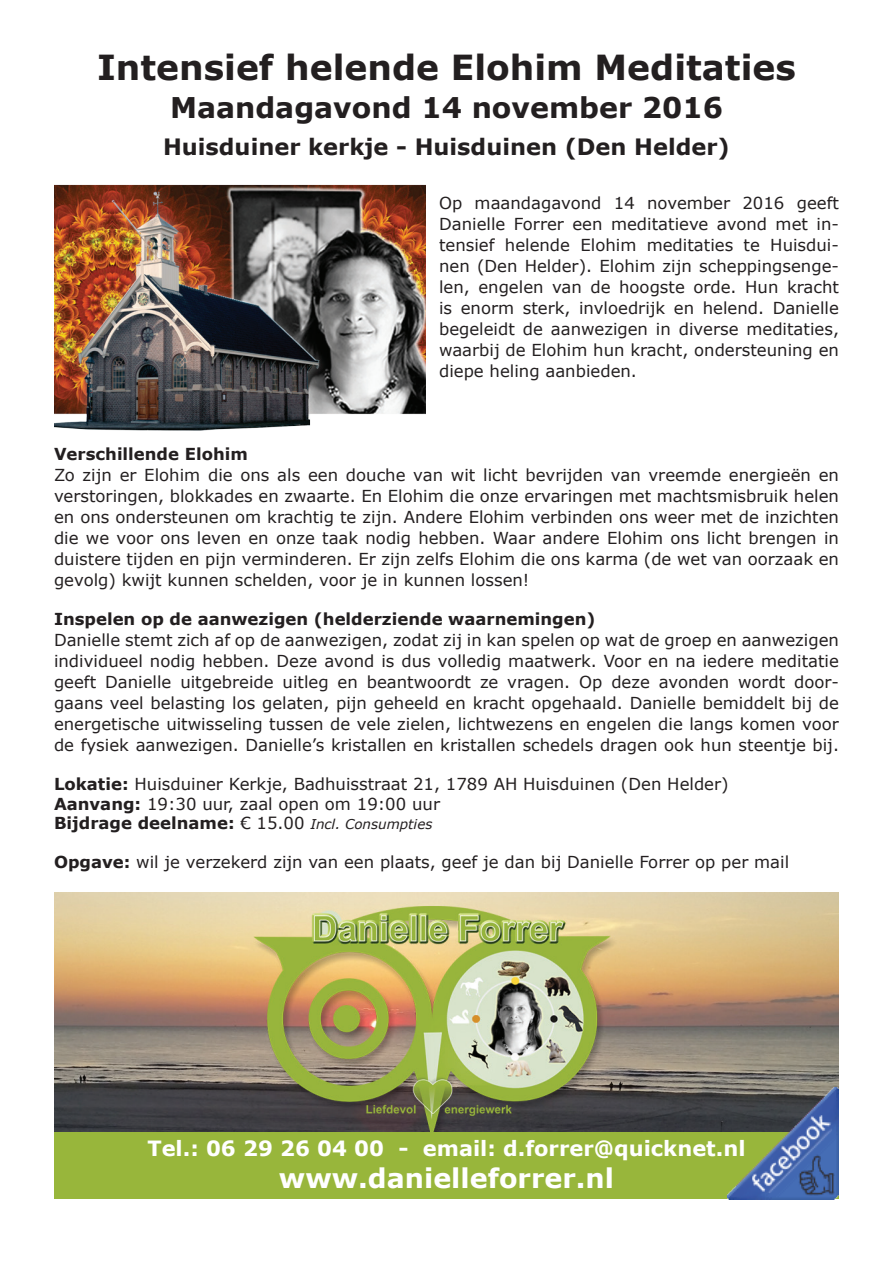
<style>
.page{position:relative;width:893px;height:1263px;background:#fff}
.page>*{position:absolute;margin:0;border:0;box-sizing:border-box;transform-origin:0 0}
.t1{font:700 34.5px "Verdana";color:#231f20}
.t2{font:700 28.5px "Verdana";color:#231f20}
.t3{font:700 27px "Verdana";color:#fff}
.t4{font:700 22.5px "Verdana";color:#231f20}
.t5{font:700 21px "Verdana";color:#fff}
.t6{font:16.5px/21px "Verdana";color:#231f20;text-align:justify}
.t7{font:700 16.5px "Verdana";color:#231f20}
.s1{font-weight:700}
.s2{font-style:italic;font-size:13.5px}
</style>
<div class="page">
<img style="left:54px;top:893px;width:785px;height:239px">
<div style="left:54px;top:1132px;width:785px;height:66px;background:#98b63b"></div>
<img style="left:727px;top:1088px;width:112px;height:112px">
<img style="left:54px;top:184px;width:371px;height:247px">
<h1 class="t1" style="left:97px;top:43px;width:700px">Intensief helende Elohim Meditaties</h1>
<h2 class="t2" style="left:170px;top:87px;width:554px">Maandagavond 14 november 2016</h2>
<h3 class="t4" style="left:163px;top:131px;width:568px">Huisduiner kerkje - Huisduinen (Den Helder)</h3>
<p class="t6" style="left:439px;top:193px;width:401px">Op maandagavond 14 november 2016 geeft Danielle Forrer een meditatieve avond met in&shy;tensief helende Elohim meditaties te Huisdui&shy;nen (Den Helder). Elohim zijn scheppingsenge&shy;len, engelen van de hoogste orde. Hun kracht is enorm sterk, invloedrijk en helend. Danielle begeleidt de aanwezigen in diverse meditaties, waarbij de Elohim hun kracht, ondersteuning en diepe heling aanbieden.</p>
<p class="t7" style="left:54px;top:442px;width:195px">Verschillende Elohim</p>
<p class="t6" style="left:54px;top:464px;width:786px">Zo zijn er Elohim die ons als een douche van wit licht bevrijden van vreemde energieën en verstoringen, blokkades en zwaarte. En Elohim die onze ervaringen met machtsmisbruik helen en ons ondersteunen om krachtig te zijn. Andere Elohim verbinden ons weer met de inzichten die we voor ons leven en onze taak nodig hebben. Waar andere Elohim ons licht brengen in duistere tijden en pijn verminderen. Er zijn zelfs Elohim die ons karma (de wet van oorzaak en gevolg) kwijt kunnen schelden, voor je in kunnen lossen!</p>
<p class="t7" style="left:54px;top:607px;width:543px">Inspelen op de aanwezigen (helderziende waarnemingen)</p>
<p class="t6" style="left:54px;top:629px;width:786px">Danielle stemt zich af op de aanwezigen, zodat zij in kan spelen op wat de groep en aanwezigen individueel nodig hebben. Deze avond is dus volledig maatwerk. Voor en na iedere meditatie geeft Danielle uitgebreide uitleg en beantwoordt ze vragen. Op deze avonden wordt door&shy;gaans veel belasting los gelaten, pijn geheeld en kracht opgehaald. Danielle bemiddelt bij de energetische uitwisseling tussen de vele zielen, lichtwezens en engelen die langs komen voor de fysiek aanwezigen. Danielle’s kristallen en kristallen schedels dragen ook hun steentje bij.</p>
<p class="t6" style="left:54px;top:774px;width:676px;line-height:19.5px;text-align:left"><span class="s1">Lokatie:</span> Huisduiner Kerkje, Badhuisstraat 21, 1789 AH Huisduinen (Den Helder)<br><span class="s1">Aanvang:</span> 19:30 uur, zaal open om 19:00 uur<br><span class="s1">Bijdrage deelname:</span> € 15.00 <span class="s2">Incl. Consumpties</span></p>
<p class="t6" style="left:54px;top:851px;width:737px"><span class="s1">Opgave:</span> wil je verzekerd zijn van een plaats, geef je dan bij Danielle Forrer op per mail</p>
<p class="t5" style="left:147px;top:1133px;width:600px">Tel.: 06 29 26 04 00 - email: d.forrer@quicknet.nl</p>
<h3 class="t3" style="left:279px;top:1159px;width:337px">www.danielleforrer.nl</h3>
</div>
